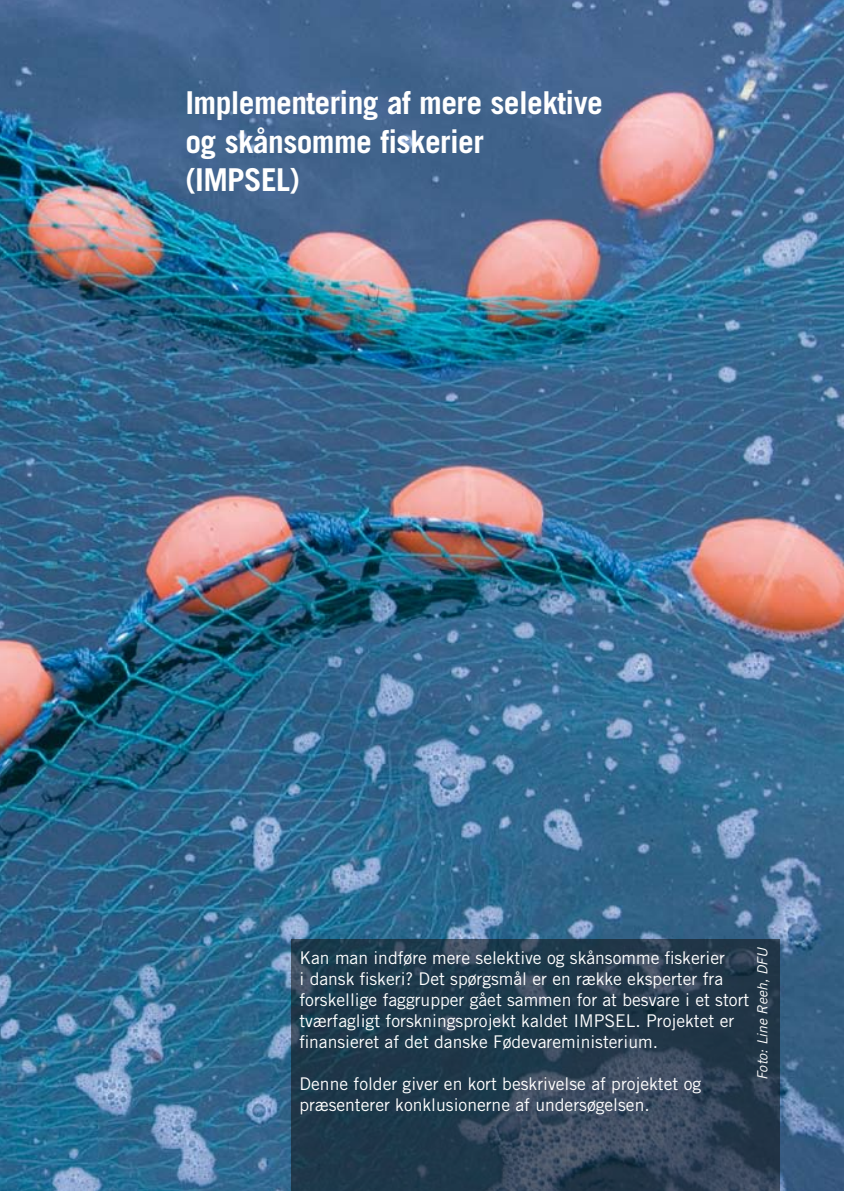
<style>
.page{position:relative;width:844px;height:1191px;background:#fff}
.page>*{position:absolute;margin:0;border:0;box-sizing:border-box;transform-origin:0 0}
.t1{font:700 31.5px/38.5px "Trade Gothic";letter-spacing:-.02em;color:#fff}
.t2{font:17.5px/21px "Trade Gothic";color:#fff}
.t3{font:italic 14px "Trade Gothic";color:#fff}
</style>
<div class="page">
<img style="left:0;top:0;width:843px;height:1191px">
<svg style="left:291px;top:939px;width:489px;height:252px;background:#263d4f"></svg>
<h1 class="t1" style="left:185px;top:83px;width:419px">Implementering af mere selektive og skånsomme fiskerier (IMPSEL)</h1>
<p class="t2" style="left:299px;top:947px;width:451px">Kan man indføre mere selektive og skånsomme fiskerier<br>i dansk fiskeri? Det spørgsmål er en række eksperter fra forskellige faggrupper gået sammen for at besvare i et stort tværfagligt forskningsprojekt kaldet IMPSEL. Projektet er finansieret af det danske Fødevareministerium.</p>
<p class="t2" style="left:299px;top:1073px;width:403px">Denne folder giver en kort beskrivelse af projektet og præsenterer konklusionerne af undersøgelsen.</p>
<p class="t3" style="left:753px;top:1080px;width:135px;rotate:-90deg">Foto: Line Reeh, DFU</p>
</div>
